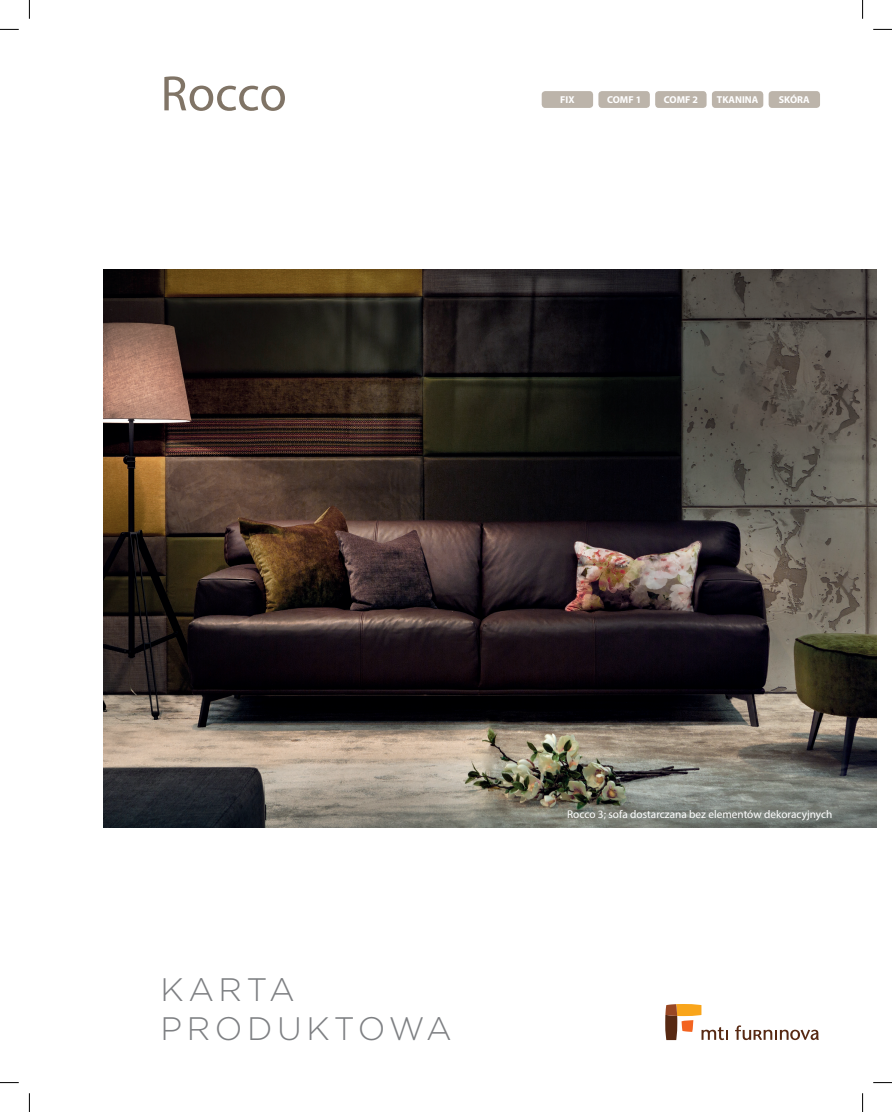
<style>
.page{position:relative;width:892px;height:1112px;background:#fff}
.page>*{position:absolute;margin:0;border:0;box-sizing:border-box;transform-origin:0 0}
.t1{font:50px "Myriad Pro";letter-spacing:-.005em;color:#807466}
.t2{font:300 32.5px/39px "Gotham";letter-spacing:.14em;color:#7e8083}
.t3{font:11.25px "Myriad Pro";color:#fff}
.t4{font:700 10px "Myriad Pro";color:#fff}
</style>
<div class="page">
<img style="left:104px;top:269px;width:772px;height:558px">
<svg style="left:665px;top:1004px;width:63px;height:35px"></svg>
<svg style="left:735px;top:1025px;width:83px;height:14px"></svg>
<div style="left:541px;top:91px;width:52px;height:17px;background:#bcb4aa;border-radius:4px"></div>
<div style="left:711px;top:91px;width:52px;height:17px;background:#bcb4aa;border-radius:4px"></div>
<div style="left:768px;top:91px;width:52px;height:17px;background:#bcb4aa;border-radius:4px"></div>
<div style="left:598px;top:91px;width:51px;height:17px;background:#bcb4aa;border-radius:4px"></div>
<div style="left:655px;top:91px;width:51px;height:17px;background:#bcb4aa;border-radius:4px"></div>
<svg style="left:0;top:29px;width:19px;height:1px"></svg>
<svg style="left:873px;top:29px;width:18px;height:1px"></svg>
<svg style="left:0;top:1082px;width:19px;height:1px"></svg>
<svg style="left:873px;top:1082px;width:18px;height:1px"></svg>
<svg style="left:29px;top:0;width:1px;height:19px"></svg>
<svg style="left:29px;top:1093px;width:1px;height:18px"></svg>
<svg style="left:862px;top:0;width:1px;height:19px"></svg>
<svg style="left:862px;top:1093px;width:1px;height:18px"></svg>
<h1 class="t1" style="left:160px;top:63px;width:128px">Rocco</h1>
<p class="t4" style="left:560px;top:93px;width:16px">FIX</p>
<p class="t4" style="left:607px;top:93px;width:36px">COMF 1</p>
<p class="t4" style="left:663px;top:93px;width:36px">COMF 2</p>
<p class="t4" style="left:716px;top:93px;width:43px">TKANINA</p>
<p class="t4" style="left:778px;top:93px;width:32px">SKÓRA</p>
<h2 class="t2" style="left:160px;top:968px;width:293px">KARTA<br>PRODUKTOWA</h2>
<p class="t3" style="left:567px;top:806px;width:267px">Rocco 3; sofa dostarczana bez elementów dekoracyjnych</p>
</div>
